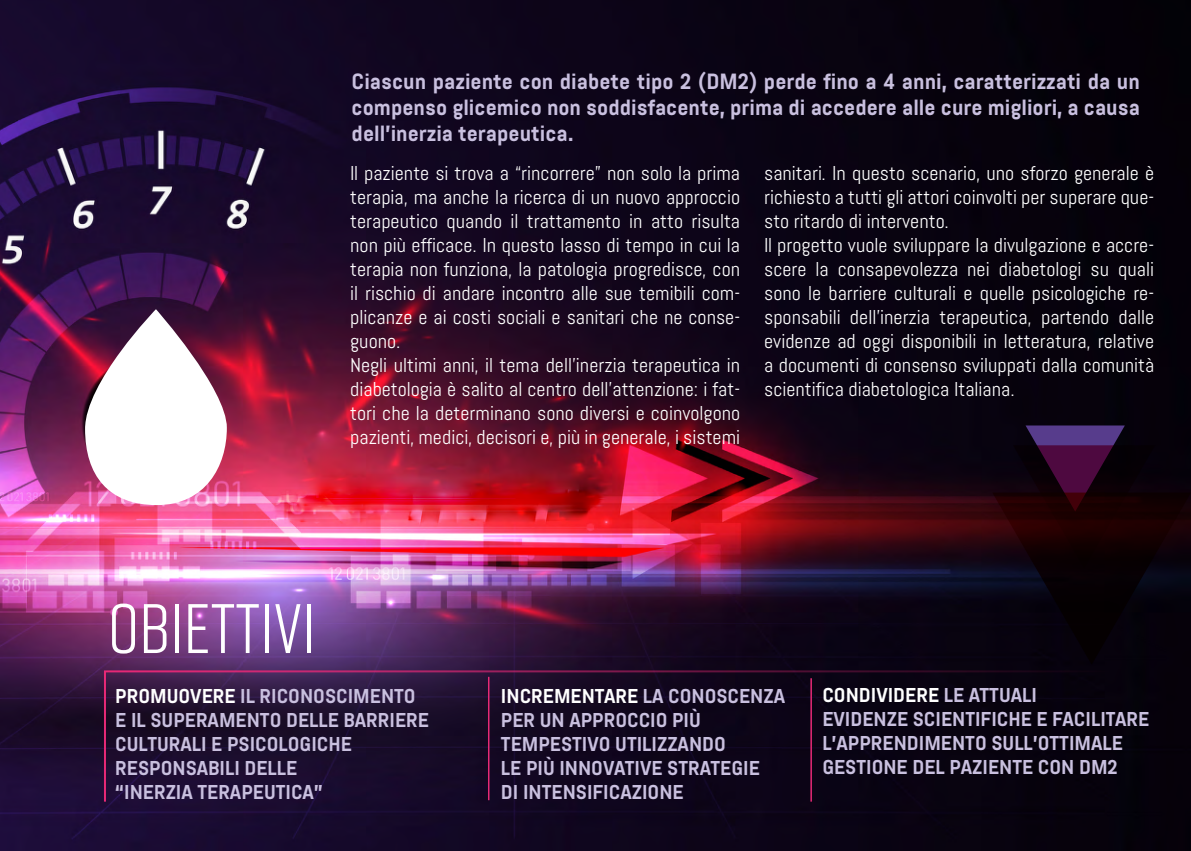
<style>
.page{position:relative;width:1191px;height:851px;background:#fff}
.page>*{position:absolute;margin:0;border:0;box-sizing:border-box;transform-origin:0 0}
.t1{font:69.8px "Rift";color:#fff}
.t2{font:700 22px/26.4px "Abel Pro";color:#c9c0df;text-align:justify}
.t3{font:20px/24px "Abel Pro";color:#fff}
.t4{font:700 20px/24px "Abel Pro";color:#c9c0df}
.s1{color:#fff}
</style>
<div class="page">
<img style="left:0;top:0;width:1191px;height:850px">
<svg style="left:103px;top:669px;width:1088px;height:134px;background:#14081f"></svg>
<svg style="left:85px;top:309px;width:142px;height:196px"></svg>
<svg style="left:992px;top:425px;width:199px;height:239px;background:#120410"></svg>
<hr style="left:488px;top:676px;width:1px;height:124px;background:#e72976">
<hr style="left:810px;top:678px;width:2px;height:123px;background:#e72976">
<p class="t2" style="left:351px;top:68px;width:790px">Ciascun paziente con diabete tipo 2 (DM2) perde fino a 4 anni, caratterizzati da un compenso glicemico non soddisfacente, prima di accedere alle cure migliori, a causa dell’inerzia terapeutica.</p>
<p class="t3" style="left:350px;top:161px;width:391px">Il paziente si trova a “rincorrere” non solo la prima terapia, ma anche la ricerca di un nuovo approccio terapeutico quando il trattamento in atto risulta non più efficace. In questo lasso di tempo in cui la terapia non funziona, la patologia progredisce, con il rischio di andare incontro alle sue temibili com&shy;plicanze e ai costi sociali e sanitari che ne conse&shy;guono.<br>Negli ultimi anni, il tema dell’inerzia terapeutica in diabetologia è salito al centro dell’attenzione: i fat&shy;tori che la determinano sono diversi e coinvolgono pazienti, medici, decisori e, più in generale, i sistemi</p>
<p class="t3" style="left:764px;top:161px;width:391px">sanitari. In questo scenario, uno sforzo generale è richiesto a tutti gli attori coinvolti per superare que&shy;sto ritardo di intervento.<br>Il progetto vuole sviluppare la divulgazione e accre&shy;scere la consapevolezza nei diabetologi su quali sono le barriere culturali e quelle psicologiche re&shy;sponsabili dell’inerzia terapeutica, partendo dalle evidenze ad oggi disponibili in letteratura, relative a documenti di consenso sviluppati dalla comunità scientifica diabetologica Italiana.</p>
<h1 class="t1" style="left:108px;top:579px;width:209px">OBIETTIVI</h1>
<p class="t4" style="left:115px;top:684px;width:315px"><span class="s1">PROMUOVERE</span> IL RICONOSCIMENTO<br>E IL SUPERAMENTO DELLE BARRIERE<br>CULTURALI E PSICOLOGICHE<br>RESPONSABILI DELLE<br>“INERZIA TERAPEUTICA”</p>
<p class="t4" style="left:501px;top:684px;width:286px"><span class="s1">INCREMENTARE</span> LA CONOSCENZA<br>PER UN APPROCCIO PIÙ<br>TEMPESTIVO UTILIZZANDO<br>LE PIÙ INNOVATIVE STRATEGIE<br>DI INTENSIFICAZIONE</p>
<p class="t4" style="left:822px;top:683px;width:328px"><span class="s1">CONDIVIDERE</span> LE ATTUALI<br>EVIDENZE SCIENTIFICHE E FACILITARE<br>L’APPRENDIMENTO SULL’OTTIMALE<br>GESTIONE DEL PAZIENTE CON DM2</p>
</div>
